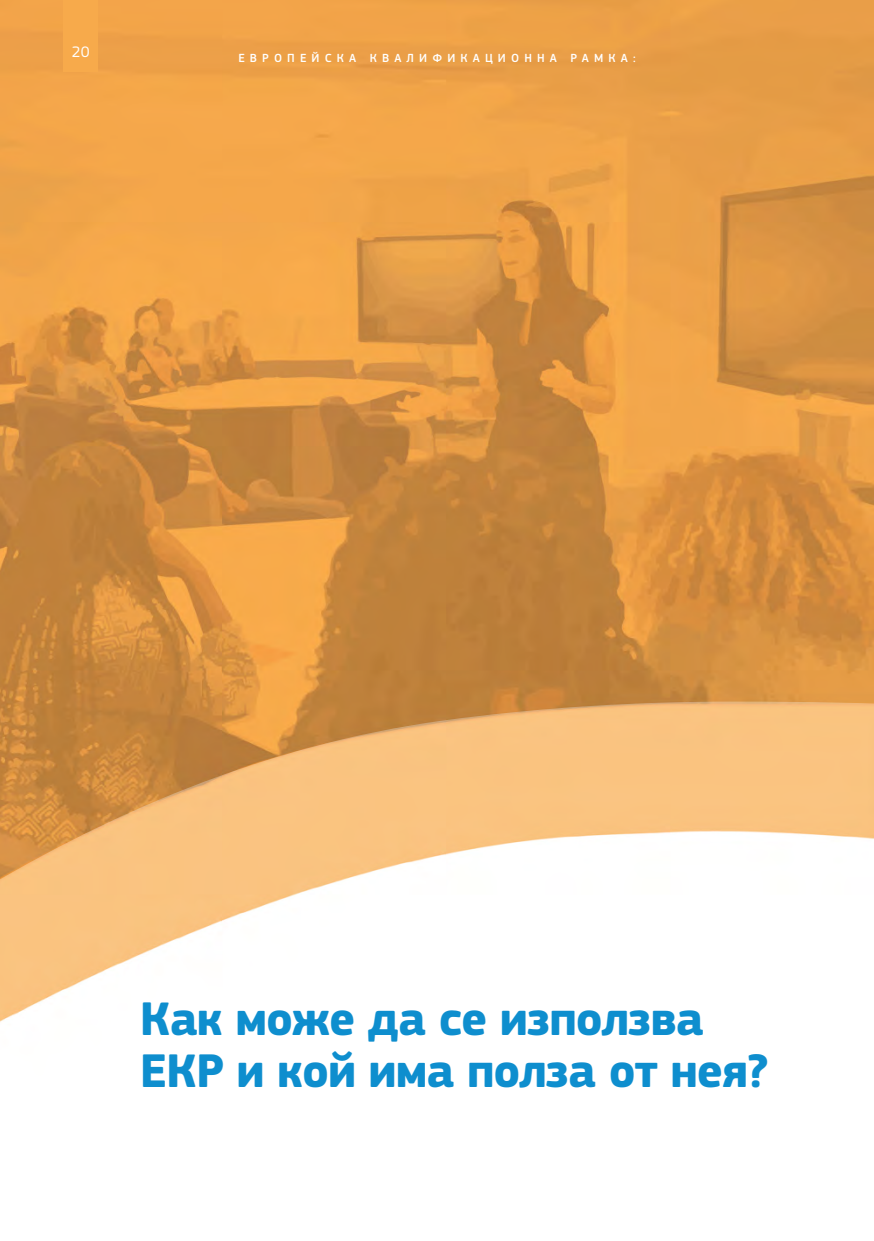
<style>
.page{position:relative;width:874px;height:1241px;background:#fff}
.page>*{position:absolute;margin:0;border:0;box-sizing:border-box;transform-origin:0 0}
.Chapter_titles{font:700 49px/52.5px "EC Square Sans Pro";letter-spacing:-.02em;color:#0e8ece}
.t1{font:15.75px "EC Square Sans Pro";color:#fff}
.t2{font:500 12.25px "EC Square Sans Pro";letter-spacing:.475em;color:#fff}
</style>
<div class="page">
<img style="left:0;top:0;width:873px;height:701px">
<svg style="left:0;top:701px;width:873px;height:321px"></svg>
<div style="left:63px;top:0;width:35px;height:71px;background:#f7aa4b"></div>
<p class="t1" style="left:72px;top:43px;width:19px">20</p>
<p class="t2" style="left:238px;top:51px;width:59px">Евр опе</p>
<p class="t2" style="left:311px;top:51px;width:69px">йскакв</p>
<p class="t2" style="left:394px;top:51px;width:243px">алификационна рамка:</p>
<h3 class="Chapter_titles" style="left:140px;top:993px;width:630px">Как може да се използва<br>ЕКР и кой има полза от нея?</h3>
</div>
